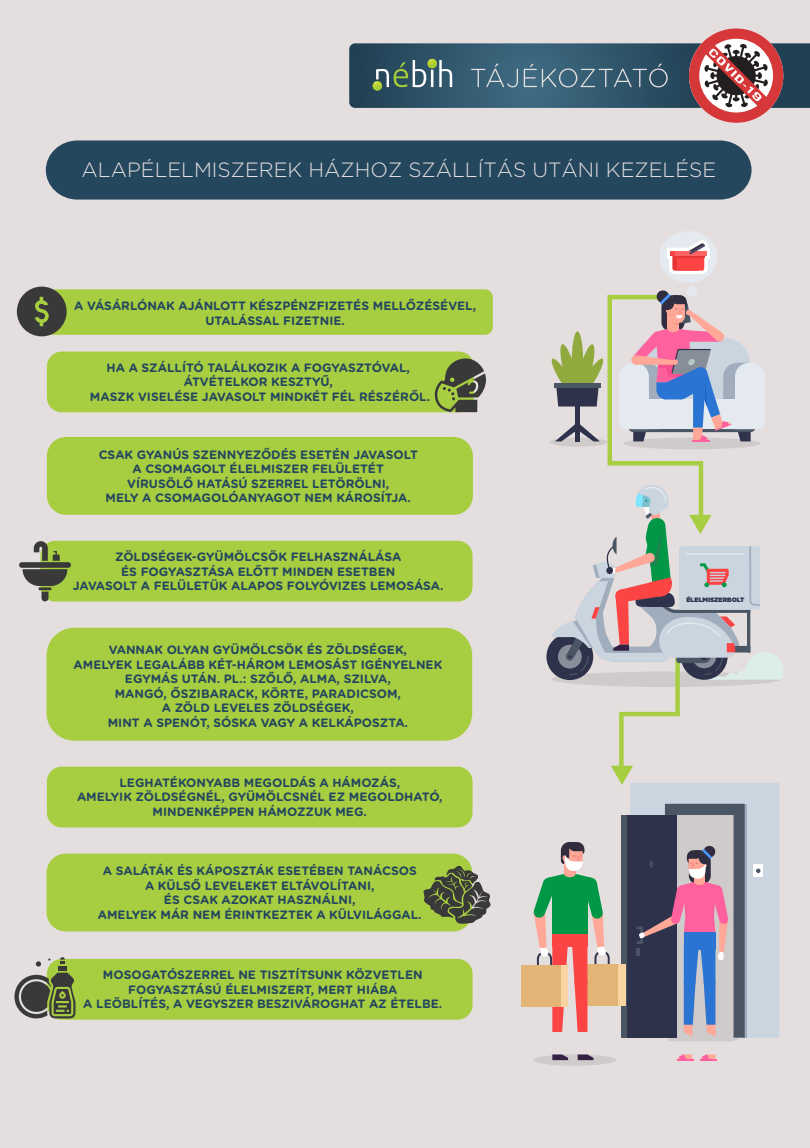
<style>
.page{position:relative;width:810px;height:1148px;background:#e4dede}
.page>*{position:absolute;margin:0;border:0;box-sizing:border-box;transform-origin:0 0}
.t1{font:300 20.62px "Gotham";color:#e5dfdf}
.t2{font:700 12.08px/14.5px "Gotham Rounded";color:#24465f;text-align:center}
.t3{font:900 6.3px "Gotham";color:#2e324a}
</style>
<div class="page">
<svg style="left:533px;top:1054px;width:83px;height:12px"></svg>
<div style="left:28px;top:289px;width:465px;height:46px;background:#a7ce41;border-radius:8px"></div>
<div style="left:47px;top:352px;width:427px;height:60px;background:#a7ce41;border-radius:15px"></div>
<div style="left:47px;top:437px;width:426px;height:78px;background:#a7ce41;border-radius:19px"></div>
<div style="left:47px;top:854px;width:425px;height:77px;background:#a7ce41;border-radius:19px"></div>
<div style="left:40px;top:541px;width:433px;height:61px;background:#a7ce41;border-radius:15px"></div>
<div style="left:47px;top:767px;width:426px;height:60px;background:#a7ce41;border-radius:15px"></div>
<div style="left:47px;top:959px;width:426px;height:61px;background:#a7ce41;border-radius:15px"></div>
<div style="left:47px;top:628px;width:425px;height:113px;background:#a7ce41;border-radius:28px"></div>
<svg style="left:349px;top:28px;width:461px;height:95px"></svg>
<div style="left:46px;top:140px;width:706px;height:60px;background:#24475e"></div>
<div style="left:659px;top:231px;width:58px;height:52px;background:#e5eaf0;border-radius:50%"></div>
<div style="left:687px;top:287px;width:10px;height:10px;background:#e5eaf0;border-radius:50%"></div>
<svg style="left:667px;top:240px;width:43px;height:34px"></svg>
<svg style="left:546px;top:633px;width:47px;height:47px"></svg>
<div style="left:630px;top:785px;width:149px;height:253px;background:#cbd5e0"></div>
<div style="left:621px;top:815px;width:13px;height:223px;background:#4b5665"></div>
<div style="left:627px;top:815px;width:49px;height:223px;background:#2e324a"></div>
<div style="left:754px;top:865px;width:9px;height:12px;background:#fff"></div>
<svg style="left:677px;top:1054px;width:16px;height:6px"></svg>
<svg style="left:700px;top:1054px;width:16px;height:6px"></svg>
<div style="left:586px;top:964px;width:39px;height:42px;background:#fad4a0"></div>
<div style="left:579px;top:964px;width:39px;height:42px;background:#e2b476"></div>
<svg style="left:578px;top:1054px;width:15px;height:6px"></svg>
<svg style="left:552px;top:1054px;width:16px;height:6px"></svg>
<div style="left:521px;top:965px;width:40px;height:42px;background:#e2b476"></div>
<svg style="left:17px;top:287px;width:50px;height:49px"></svg>
<svg style="left:434px;top:358px;width:52px;height:54px"></svg>
<svg style="left:19px;top:541px;width:52px;height:60px"></svg>
<svg style="left:14px;top:957px;width:62px;height:61px"></svg>
<svg style="left:423px;top:865px;width:68px;height:61px"></svg>
<svg style="left:637px;top:804px;width:124px;height:237px"></svg>
<svg style="left:533px;top:842px;width:77px;height:190px"></svg>
<svg style="left:550px;top:290px;width:233px;height:495px"></svg>
<h1 class="t1" style="left:82px;top:157px;width:636px">ALAPÉLELMISZEREK HÁZHOZ SZÁLLÍTÁS UTÁNI KEZELÉSE</h1>
<p class="t2" style="left:74px;top:298px;width:403px">A VÁSÁRLÓNAK AJÁNLOTT KÉSZPÉNZFIZETÉS MELLŐZÉSÉVEL,<br>UTALÁSSAL FIZETNIE.</p>
<p class="t2" style="left:90px;top:360px;width:342px">HA A SZÁLLÍTÓ TALÁLKOZIK A FOGYASZTÓVAL,<br>ÁTVÉTELKOR KESZTYŰ,<br>MASZK VISELÉSE JAVASOLT MINDKÉT FÉL RÉSZÉRŐL.</p>
<p class="t2" style="left:99px;top:447px;width:321px">CSAK GYANÚS SZENNYEZŐDÉS ESETÉN JAVASOLT A CSOMAGOLT ÉLELMISZER FELÜLETÉT VÍRUSÖLŐ HATÁSÚ SZERREL LETÖRÖLNI,<br>MELY A CSOMAGOLÓANYAGOT NEM KÁROSÍTJA.</p>
<p class="t2" style="left:73px;top:549px;width:372px">ZÖLDSÉGEK-GYÜMÖLCSÖK FELHASZNÁLÁSA<br>ÉS FOGYASZTÁSA ELŐTT MINDEN ESETBEN<br>JAVASOLT A FELÜLETÜK ALAPOS FOLYÓVIZES LEMOSÁSA.</p>
<p class="t2" style="left:74px;top:642px;width:370px">VANNAK OLYAN GYÜMÖLCSÖK ÉS ZÖLDSÉGEK,<br>AMELYEK LEGALÁBB KÉT-HÁROM LEMOSÁST IGÉNYELNEK EGYMÁS UTÁN. PL.: SZŐLŐ, ALMA, SZILVA,<br>MANGÓ, ŐSZIBARACK, KÖRTE, PARADICSOM,<br>A ZÖLD LEVELES ZÖLDSÉGEK,<br>MINT A SPENÓT, SÓSKA VAGY A KELKÁPOSZTA.</p>
<p class="t2" style="left:77px;top:775px;width:367px">LEGHATÉKONYABB MEGOLDÁS A HÁMOZÁS,<br>AMELYIK ZÖLDSÉGNÉL, GYÜMÖLCSNÉL EZ MEGOLDHATÓ,<br>MINDENKÉPPEN HÁMOZZUK MEG.</p>
<p class="t2" style="left:98px;top:863px;width:325px">A SALÁTÁK ÉS KÁPOSZTÁK ESETÉBEN TANÁCSOS A KÜLSŐ LEVELEKET ELTÁVOLÍTANI,<br>ÉS CSAK AZOKAT HASZNÁLNI,<br>AMELYEK MÁR NEM ÉRINTKEZTEK A KÜLVILÁGGAL.</p>
<p class="t2" style="left:83px;top:967px;width:361px">MOSOGATÓSZERREL NE TISZTÍTSUNK KÖZVETLEN<br>FOGYASZTÁSÚ ÉLELMISZERT, MERT HIÁBA<br>A LEÖBLÍTÉS, A VEGYSZER BESZIVÁROGHAT AZ ÉTELBE.</p>
<p class="t3" style="left:686px;top:595px;width:59px">ÉLELMISZERBOLT</p>
</div>
